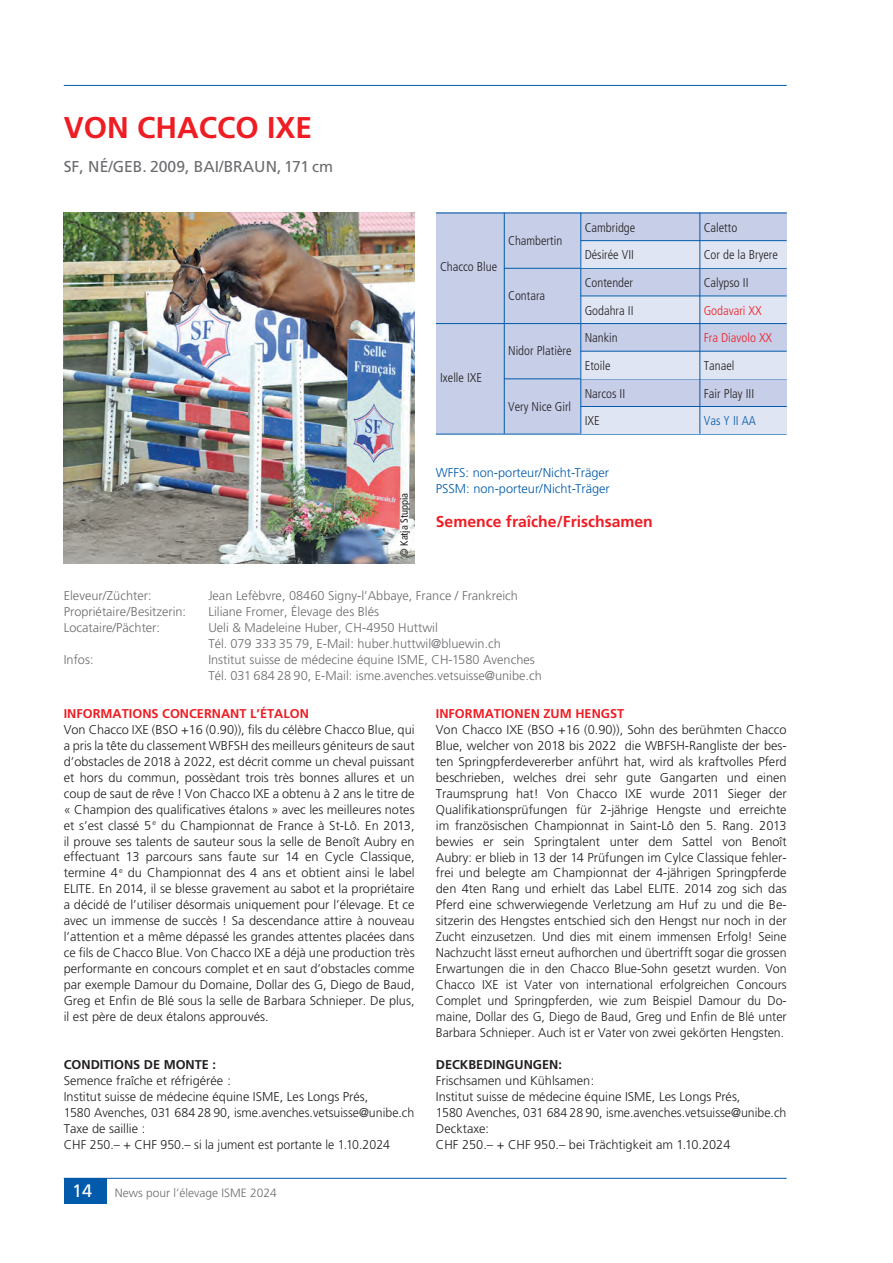
<style>
.page{position:relative;width:893px;height:1263px;background:#fff}
.page>*{position:absolute;margin:0;border:0;box-sizing:border-box;transform-origin:0 0}
.t1{font:700 30px "Frutiger";color:#ee1d23}
.t2{font:18px "Frutiger";color:#fff}
.t3{font:15.75px "Frutiger";color:#6c6d70}
.t4{font:700 15.75px "Frutiger";color:#ee1d23}
.t5{font:300 12.75px/15.9px "Frutiger";color:#231f20;text-align:justify}
.t6{font:300 12.75px/15.9px "Frutiger";color:#6c6d70}
.t7{font:300 condensed 12.75px/27.6px "Frutiger";color:#231f20}
.t8{font:300 12.75px/15.9px "Frutiger";color:#015aaa}
.t9{font:700 12.75px "Frutiger";color:#ee1d23}
.t10{font:700 12.75px "Frutiger";color:#231f20}
.t11{font:300 condensed 12.75px/27.6px "Frutiger";color:#ee1d23}
.t12{font:300 condensed 12.75px "Frutiger";color:#015aaa}
.t13{font:300 12px "Frutiger";color:#6c6d70}
.t14{font:condensed 10.5px "Frutiger";color:#231f20}
</style>
<div class="page">
<hr style="left:64px;top:85px;width:723px;height:1px;background:#015aaa">
<hr style="left:64px;top:1178px;width:723px;height:1px;background:#015aaa">
<div style="left:64px;top:1178px;width:42px;height:25px;background:#015aaa"></div>
<img style="left:64px;top:213px;width:351px;height:350px">
<div style="left:436px;top:213px;width:351px;height:221px;background:#c7cee8"></div>
<hr style="left:436px;top:213px;width:351px;height:1px;background:#015aaa">
<hr style="left:504px;top:268px;width:283px;height:1px;background:#015aaa">
<hr style="left:436px;top:323px;width:351px;height:1px;background:#015aaa">
<hr style="left:504px;top:378px;width:283px;height:1px;background:#015aaa">
<hr style="left:436px;top:434px;width:351px;height:1px;background:#015aaa">
<hr style="left:504px;top:213px;width:1px;height:221px;background:#015aaa">
<div style="left:580px;top:240px;width:207px;height:28px;background:#e0e5f3"></div>
<div style="left:580px;top:296px;width:207px;height:27px;background:#e0e5f3"></div>
<div style="left:580px;top:351px;width:207px;height:27px;background:#e0e5f3"></div>
<div style="left:580px;top:406px;width:207px;height:28px;background:#e0e5f3"></div>
<hr style="left:580px;top:213px;width:1px;height:221px;background:#015aaa">
<hr style="left:699px;top:213px;width:1px;height:221px;background:#015aaa">
<hr style="left:580px;top:240px;width:207px;height:1px;background:#015aaa">
<hr style="left:580px;top:296px;width:207px;height:1px;background:#015aaa">
<hr style="left:580px;top:351px;width:207px;height:1px;background:#015aaa">
<hr style="left:580px;top:406px;width:207px;height:1px;background:#015aaa">
<h1 class="t1" style="left:64px;top:110px;width:22px">von</h1>
<h1 class="t1" style="left:137px;top:110px;width:21px">chacco</h1>
<h1 class="t1" style="left:267px;top:110px;width:42px">ixe</h1>
<p class="t3" style="left:64px;top:157px;width:271px">SF, NÉ/GEB. 2009, BAI/BRAUN, 171 cm</p>
<p class="t14" style="left:398px;top:557px;width:66px;rotate:-90deg">© Katja Stuppia</p>
<p class="t7" style="left:440px;top:253px;width:59px">Chacco Blue</p>
<p class="t7" style="left:508px;top:226px;width:56px">Chambertin</p>
<p class="t7" style="left:508px;top:282px;width:39px">Contara</p>
<p class="t7" style="left:440px;top:364px;width:44px">Ixelle IXE</p>
<p class="t7" style="left:508px;top:337px;width:65px">Nidor Platière</p>
<p class="t7" style="left:508px;top:393px;width:65px">Very Nice Girl</p>
<p class="t7" style="left:585px;top:214px;width:52px">Cambridge<br>Désirée VII<br>Contender<br>Godahra II<br>Nankin<br>Etoile<br>Narcos II<br>IXE</p>
<p class="t8" style="left:436px;top:465px;width:175px">WFFS: non-porteur/Nicht-Träger<br>PSSM: non-porteur/Nicht-Träger</p>
<p class="t4" style="left:436px;top:512px;width:219px">Semence fraîche/Frischsamen</p>
<p class="t7" style="left:704px;top:214px;width:76px">Caletto<br>Cor de la Bryere<br>Calypso II</p>
<p class="t11" style="left:704px;top:297px;width:70px">Godavari XX<br>Fra Diavolo XX</p>
<p class="t7" style="left:704px;top:352px;width:52px">Tanael<br>Fair Play III</p>
<p class="t12" style="left:704px;top:414px;width:54px">Vas Y II AA</p>
<p class="t6" style="left:64px;top:588px;width:89px">Eleveur/Züchter:</p>
<p class="t6" style="left:208px;top:588px;width:311px">Jean Lefèbvre, 08460 Signy-l’Abbaye, France / Frankreich</p>
<p class="t6" style="left:64px;top:604px;width:124px">Propriétaire/Besitzerin:</p>
<p class="t6" style="left:208px;top:604px;width:172px">Liliane Fromer, Élevage des Blés</p>
<p class="t6" style="left:64px;top:619px;width:98px">Locataire/Pächter:</p>
<p class="t6" style="left:208px;top:619px;width:294px">Ueli &amp; Madeleine Huber, CH-4950 Huttwil<br>Tél. 079 333 35 79, E-Mail: huber.huttwil@bluewin.ch</p>
<p class="t6" style="left:64px;top:651px;width:31px">Infos:</p>
<p class="t6" style="left:208px;top:651px;width:335px">Institut suisse de médecine équine ISME, CH-1580 Avenches<br>Tél. 031 684 28 90, E-Mail: isme.avenches.vetsuisse@unibe.ch</p>
<p class="t9" style="left:64px;top:706px;width:247px">INFORMATIONS CONCERNANT L’ÉTALON</p>
<p class="t5" style="left:64px;top:721px;width:352px">Von Chacco IXE (BSO +16 (0.90)), fils du célèbre Chacco Blue, qui a pris la tête du classement WBFSH des meilleurs géniteurs de saut d’obstacles de 2018 à 2022, est décrit comme un cheval puissant et hors du commun, possèdant trois très bonnes allures et un coup de saut de rêve ! Von Chacco IXE a obtenu à 2 ans le titre de « Champion des qualificatives étalons » avec les meilleures notes et s’est classé 5 <sup>e</sup> du Championnat de France à St-Lô. En 2013, il prouve ses talents de sauteur sous la selle de Benoît Aubry en effectuant 13 parcours sans faute sur 14 en Cycle Classique, termine 4 <sup>e</sup> du Championnat des 4 ans et obtient ainsi le label ELITE. En 2014, il se blesse gravement au sabot et la propriétaire a décidé de l’utiliser désormais uniquement pour l’élevage. Et ce avec un immense de succès ! Sa descendance attire à nouveau l’attention et a même dépassé les grandes attentes placées dans ce fils de Chacco Blue. Von Chacco IXE a déjà une production très performante en concours complet et en saut d’obstacles comme par exemple Damour du Domaine, Dollar des G, Diego de Baud, Greg et Enfin de Blé sous la selle de Barbara Schnieper. De plus, il est père de deux étalons approuvés.</p>
<p class="t10" style="left:64px;top:1057px;width:154px">CONDITIONS DE MONTE :</p>
<p class="t5" style="left:64px;top:1072px;width:352px;text-align:left">Semence fraîche et réfrigérée :<br>Institut suisse de médecine équine ISME, Les Longs Prés,<br>1580 Avenches, 031 684 28 90, isme.avenches.vetsuisse@unibe.ch Taxe de saillie :<br>CHF 250.– + CHF 950.– si la jument est portante le 1.10.2024</p>
<p class="t9" style="left:436px;top:706px;width:190px">INFORMATIONEN ZUM HENGST</p>
<p class="t5" style="left:436px;top:721px;width:352px">Von Chacco IXE (BSO +16 (0.90)), Sohn des berühmten Chacco Blue, welcher von 2018 bis 2022 die WBFSH-Rangliste der bes&shy;ten Springpferdevererber anführt hat, wird als kraftvolles Pferd beschrieben, welches drei sehr gute Gangarten und einen Traumsprung hat! Von Chacco IXE wurde 2011 Sieger der Qualifikationsprüfungen für 2-jährige Hengste und erreichte im französischen Championnat in Saint-Lô den 5. Rang. 2013 bewies er sein Springtalent unter dem Sattel von Benoît Aubry: er blieb in 13 der 14 Prüfungen im Cylce Classique fehler&shy;frei und belegte am Championnat der 4-jährigen Springpferde den 4ten Rang und erhielt das Label ELITE. 2014 zog sich das Pferd eine schwerwiegende Verletzung am Huf zu und die Be&shy;sitzerin des Hengstes entschied sich den Hengst nur noch in der Zucht einzusetzen. Und dies mit einem immensen Erfolg! Seine Nachzucht lässt erneut aufhorchen und übertrifft sogar die grossen Erwartungen die in den Chacco Blue-Sohn gesetzt wurden. Von Chacco IXE ist Vater von international erfolgreichen Concours Complet und Springpferden, wie zum Beispiel Damour du Do&shy;maine, Dollar des G, Diego de Baud, Greg und Enfin de Blé unter Barbara Schnieper. Auch ist er Vater von zwei gekörten Hengsten.</p>
<p class="t10" style="left:436px;top:1057px;width:128px">DECKBEDINGUNGEN:</p>
<p class="t5" style="left:436px;top:1072px;width:352px;text-align:left">Frischsamen und Kühlsamen:<br>Institut suisse de médecine équine ISME, Les Longs Prés,<br>1580 Avenches, 031 684 28 90, isme.avenches.vetsuisse@unibe.ch Decktaxe:<br>CHF 250.– + CHF 950.– bei Trächtigkeit am 1.10.2024</p>
<h2 class="t2" style="left:72px;top:1180px;width:22px">14</h2>
<p class="t13" style="left:115px;top:1186px;width:164px">News pour l’élevage ISME 2024</p>
</div>
